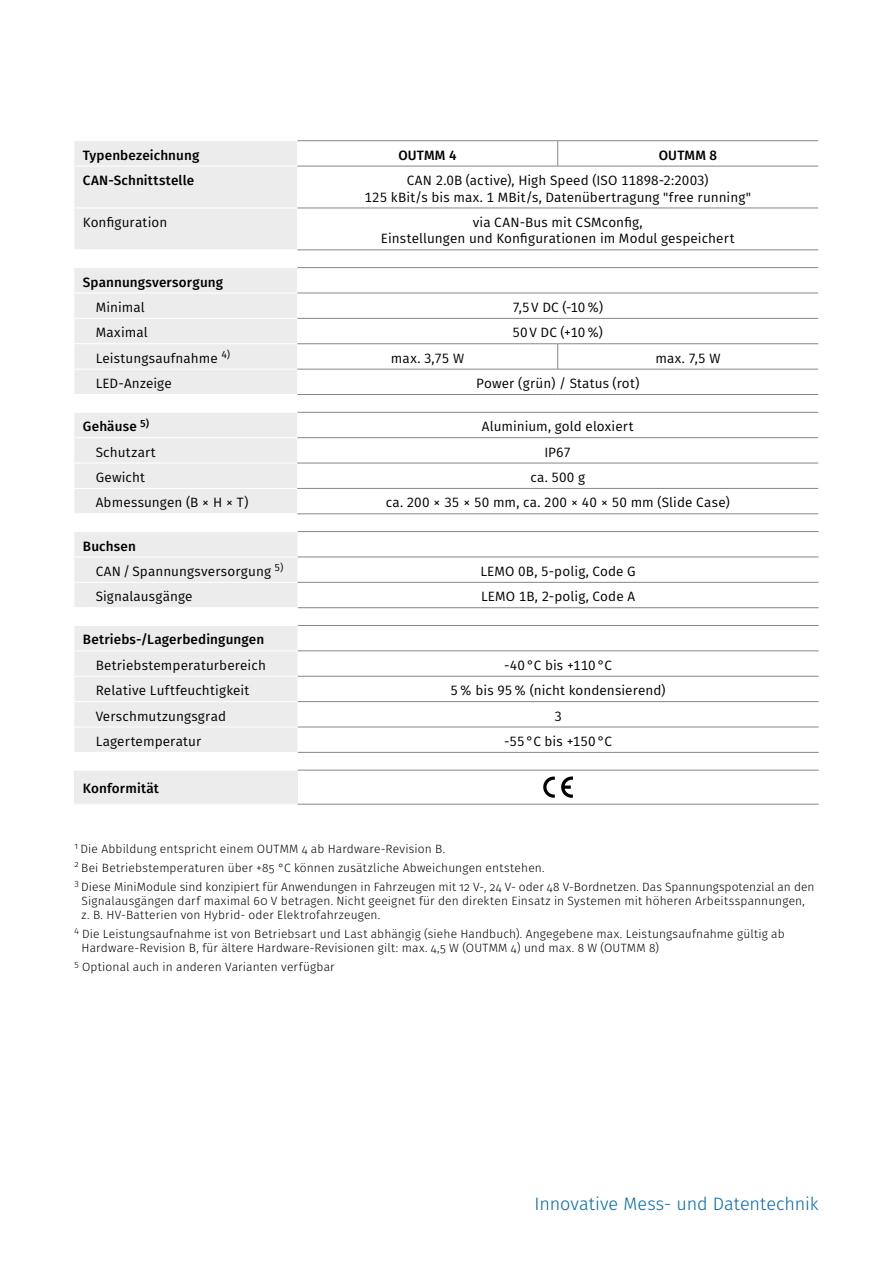
<style>
.page{position:relative;width:893px;height:1263px;background:#fff}
.page>*{position:absolute;margin:0;border:0;box-sizing:border-box;transform-origin:0 0}
.Slogan{font:300 18px "Fira Sans";color:#0066b1}
.Text_Tabelle_zentrie{font:13.5px/16.5px "Fira Sans";letter-spacing:.01em;color:#000;text-align:center}
.Text_Tabelle_eingerü{font:13.5px "Fira Sans";letter-spacing:.01em;color:#000}
.Headline_Tabelle{font:500 13.5px "Fira Sans";letter-spacing:.01em;color:#000}
.Text_Tabelle{font:13.5px "Fira Sans";letter-spacing:.01em;color:#000}
.Headline_Tabelle_zen{font:500 13.5px "Fira Sans";letter-spacing:.01em;color:#000}
.Anmerkung{font:300 12px/14.4px "Fira Sans";letter-spacing:.01em;color:#000}
</style>
<div class="page">
<div style="left:74px;top:141px;width:223px;height:108px;background:#ececec"></div>
<svg style="left:297px;top:141px;width:521px;height:109px"></svg>
<hr style="left:297px;top:140px;width:261px;height:1px;background:#868786">
<hr style="left:558px;top:140px;width:260px;height:1px;background:#868786">
<hr style="left:297px;top:166px;width:261px;height:1px;background:#868786">
<hr style="left:558px;top:166px;width:260px;height:1px;background:#868786">
<hr style="left:297px;top:208px;width:261px;height:1px;background:#868786">
<hr style="left:558px;top:208px;width:260px;height:1px;background:#868786">
<hr style="left:297px;top:250px;width:261px;height:1px;background:#868786">
<hr style="left:558px;top:250px;width:260px;height:1px;background:#868786">
<svg style="left:557px;top:141px;width:1px;height:25px"></svg>
<hr style="left:74px;top:166px;width:223px;height:1px;background:#fff">
<hr style="left:74px;top:208px;width:223px;height:1px;background:#fff">
<div style="left:74px;top:268px;width:223px;height:126px;background:#ececec"></div>
<svg style="left:297px;top:268px;width:521px;height:101px"></svg>
<hr style="left:297px;top:267px;width:261px;height:1px;background:#868786">
<hr style="left:558px;top:267px;width:260px;height:1px;background:#868786">
<hr style="left:297px;top:293px;width:261px;height:1px;background:#868786">
<hr style="left:558px;top:293px;width:260px;height:1px;background:#868786">
<hr style="left:297px;top:318px;width:261px;height:1px;background:#868786">
<hr style="left:558px;top:318px;width:260px;height:1px;background:#868786">
<hr style="left:74px;top:318px;width:223px;height:1px;background:#fff">
<hr style="left:74px;top:343px;width:223px;height:1px;background:#fff">
<hr style="left:74px;top:369px;width:223px;height:1px;background:#fff">
<hr style="left:297px;top:394px;width:261px;height:1px;background:#868786">
<hr style="left:558px;top:394px;width:260px;height:1px;background:#868786">
<hr style="left:297px;top:343px;width:261px;height:1px;background:#868786">
<hr style="left:558px;top:343px;width:260px;height:1px;background:#868786">
<svg style="left:557px;top:344px;width:1px;height:25px"></svg>
<hr style="left:297px;top:369px;width:261px;height:1px;background:#868786">
<hr style="left:558px;top:369px;width:260px;height:1px;background:#868786">
<hr style="left:74px;top:293px;width:223px;height:1px;background:#fff">
<div style="left:74px;top:413px;width:223px;height:100px;background:#ececec"></div>
<svg style="left:297px;top:438px;width:521px;height:25px"></svg>
<hr style="left:297px;top:412px;width:521px;height:1px;background:#868786">
<hr style="left:74px;top:463px;width:223px;height:1px;background:#fff">
<hr style="left:74px;top:488px;width:223px;height:1px;background:#fff">
<hr style="left:297px;top:437px;width:521px;height:1px;background:#868786">
<hr style="left:297px;top:463px;width:521px;height:1px;background:#868786">
<hr style="left:297px;top:488px;width:521px;height:1px;background:#868786">
<hr style="left:297px;top:513px;width:521px;height:1px;background:#868786">
<hr style="left:74px;top:437px;width:223px;height:1px;background:#fff">
<svg style="left:74px;top:532px;width:745px;height:75px"></svg>
<hr style="left:298px;top:531px;width:521px;height:1px;background:#868786">
<hr style="left:298px;top:557px;width:521px;height:1px;background:#868786">
<hr style="left:74px;top:582px;width:224px;height:1px;background:#fff">
<hr style="left:298px;top:582px;width:521px;height:1px;background:#868786">
<hr style="left:298px;top:607px;width:521px;height:1px;background:#868786">
<hr style="left:74px;top:557px;width:224px;height:1px;background:#fff">
<div style="left:74px;top:626px;width:224px;height:126px;background:#ececec"></div>
<svg style="left:298px;top:650px;width:521px;height:102px"></svg>
<hr style="left:298px;top:625px;width:521px;height:1px;background:#868786">
<hr style="left:298px;top:651px;width:521px;height:1px;background:#868786">
<hr style="left:298px;top:676px;width:521px;height:1px;background:#868786">
<hr style="left:298px;top:701px;width:521px;height:1px;background:#868786">
<hr style="left:298px;top:727px;width:521px;height:1px;background:#868786">
<hr style="left:298px;top:752px;width:521px;height:1px;background:#868786">
<hr style="left:74px;top:676px;width:224px;height:1px;background:#fff">
<hr style="left:74px;top:701px;width:224px;height:1px;background:#fff">
<hr style="left:74px;top:727px;width:224px;height:1px;background:#fff">
<hr style="left:74px;top:650px;width:224px;height:1px;background:#fff">
<div style="left:74px;top:770px;width:224px;height:34px;background:#ececec"></div>
<hr style="left:298px;top:770px;width:521px;height:1px;background:#868786">
<hr style="left:298px;top:804px;width:521px;height:1px;background:#868786">
<hr style="left:74px;top:770px;width:224px;height:1px;background:#fff">
<svg style="left:561px;top:776px;width:12px;height:22px"></svg>
<svg style="left:543px;top:776px;width:12px;height:22px"></svg>
<p class="Headline_Tabelle" style="left:83px;top:144px;width:118px">Typenbezeichnung</p>
<p class="Headline_Tabelle_zen" style="left:398px;top:144px;width:60px">OUTMM 4</p>
<p class="Headline_Tabelle_zen" style="left:659px;top:144px;width:60px">OUTMM 8</p>
<p class="Headline_Tabelle" style="left:83px;top:170px;width:113px">CAN-Schnittstelle</p>
<p class="Text_Tabelle_zentrie" style="left:364px;top:172px;width:388px">CAN 2.0B (active), High Speed (ISO 11898-2:2003)<br>125 kBit/s bis max. 1 MBit/s, Datenübertragung "free running"</p>
<p class="Text_Tabelle" style="left:83px;top:212px;width:86px">Konfiguration</p>
<p class="Text_Tabelle_zentrie" style="left:381px;top:214px;width:355px">via CAN-Bus mit CSMconfig,<br>Einstellungen und Konfigurationen im Modul gespeichert</p>
<p class="Headline_Tabelle" style="left:83px;top:271px;width:142px">Spannungsversorgung</p>
<p class="Text_Tabelle_eingerü" style="left:96px;top:297px;width:50px">Minimal</p>
<p class="Text_Tabelle_zentrie" style="left:512px;top:299px;width:92px">7,5V DC (-10%)</p>
<p class="Text_Tabelle_eingerü" style="left:96px;top:323px;width:53px">Maximal</p>
<p class="Text_Tabelle_zentrie" style="left:513px;top:324px;width:92px">50V DC (+10%)</p>
<p class="Text_Tabelle_eingerü" style="left:96px;top:348px;width:136px">Leistungsaufnahme <sup>4)</sup></p>
<p class="Text_Tabelle_zentrie" style="left:391px;top:349px;width:75px">max. 3,75 W</p>
<p class="Text_Tabelle_zentrie" style="left:655px;top:349px;width:67px">max. 7,5 W</p>
<p class="Text_Tabelle_eingerü" style="left:96px;top:373px;width:78px">LED-Anzeige</p>
<p class="Text_Tabelle_zentrie" style="left:476px;top:375px;width:165px">Power (grün) / Status (rot)</p>
<p class="Headline_Tabelle" style="left:83px;top:416px;width:68px">Gehäuse <sup>5)</sup></p>
<p class="Text_Tabelle_zentrie" style="left:482px;top:418px;width:153px">Aluminium, gold eloxiert</p>
<p class="Text_Tabelle_eingerü" style="left:96px;top:442px;width:62px">Schutzart</p>
<p class="Text_Tabelle_zentrie" style="left:544px;top:443px;width:28px">IP67</p>
<p class="Text_Tabelle_eingerü" style="left:96px;top:467px;width:51px">Gewicht</p>
<p class="Text_Tabelle_zentrie" style="left:530px;top:469px;width:56px">ca. 500 g</p>
<p class="Text_Tabelle_eingerü" style="left:96px;top:493px;width:154px">Abmessungen (B × H × T)</p>
<p class="Text_Tabelle_zentrie" style="left:386px;top:494px;width:346px">ca. 200 × 35 × 50 mm, ca. 200 × 40 × 50 mm (Slide Case)</p>
<p class="Headline_Tabelle" style="left:83px;top:535px;width:55px">Buchsen</p>
<p class="Text_Tabelle_eingerü" style="left:96px;top:561px;width:189px">CAN / Spannungsversorgung <sup>5)</sup></p>
<p class="Text_Tabelle_zentrie" style="left:480px;top:563px;width:157px">LEMO 0B, 5-polig, Code G</p>
<p class="Text_Tabelle_eingerü" style="left:96px;top:587px;width:98px">Signalausgänge</p>
<p class="Text_Tabelle_zentrie" style="left:481px;top:588px;width:155px">LEMO 1B, 2-polig, Code A</p>
<p class="Headline_Tabelle" style="left:83px;top:629px;width:183px">Betriebs-/Lagerbedingungen</p>
<p class="Text_Tabelle_eingerü" style="left:96px;top:655px;width:172px">Betriebstemperaturbereich</p>
<p class="Text_Tabelle_zentrie" style="left:504px;top:657px;width:109px">-40°C bis +110°C</p>
<p class="Text_Tabelle_eingerü" style="left:96px;top:680px;width:155px">Relative Luftfeuchtigkeit</p>
<p class="Text_Tabelle_zentrie" style="left:451px;top:682px;width:217px">5% bis 95% (nicht kondensierend)</p>
<p class="Text_Tabelle_eingerü" style="left:96px;top:706px;width:132px">Verschmutzungsgrad</p>
<p class="Text_Tabelle_zentrie" style="left:554px;top:707px;width:9px">3</p>
<p class="Text_Tabelle_eingerü" style="left:96px;top:731px;width:107px">Lagertemperatur</p>
<p class="Text_Tabelle_zentrie" style="left:504px;top:733px;width:109px">-55°C bis +150°C</p>
<p class="Headline_Tabelle" style="left:83px;top:778px;width:78px">Konformität</p>
<p class="Anmerkung" style="left:74px;top:842px;width:372px"><sup>1</sup> Die Abbildung entspricht einem OUTMM 4 ab Hardware-Revision B.</p>
<p class="Anmerkung" style="left:74px;top:860px;width:472px"><sup>2</sup> Bei Betriebstemperaturen über +85 °C können zusätzliche Abweichungen entstehen.</p>
<p class="Anmerkung" style="left:82px;top:879px;width:734px;text-indent:-7px"><sup>3</sup> Diese MiniModule sind konzipiert für Anwendungen in Fahrzeugen mit 12 V-, 24 V- oder 48 V-Bordnetzen. Das Spannungspotenzial an den<br>Signalausgängen darf maximal 60 V betragen. Nicht geeignet für den direkten Einsatz in Systemen mit höheren Arbeitsspannungen, z. B. HV-Batterien von Hybrid- oder Elektrofahrzeugen.</p>
<p class="Anmerkung" style="left:82px;top:926px;width:704px;text-indent:-7px"><sup>4</sup> Die Leistungsaufnahme ist von Betriebsart und Last abhängig (siehe Handbuch). Angegebene max. Leistungsaufnahme gültig ab<br>Hardware-Revision B, für ältere Hardware-Revisionen gilt: max. 4,5 W (OUTMM 4) und max. 8 W (OUTMM 8)</p>
<p class="Anmerkung" style="left:74px;top:959px;width:262px"><sup>5</sup> Optional auch in anderen Varianten verfügbar</p>
<p class="Slogan" style="left:535px;top:1191px;width:285px">Innovative Mess- und Datentechnik</p>
</div>
